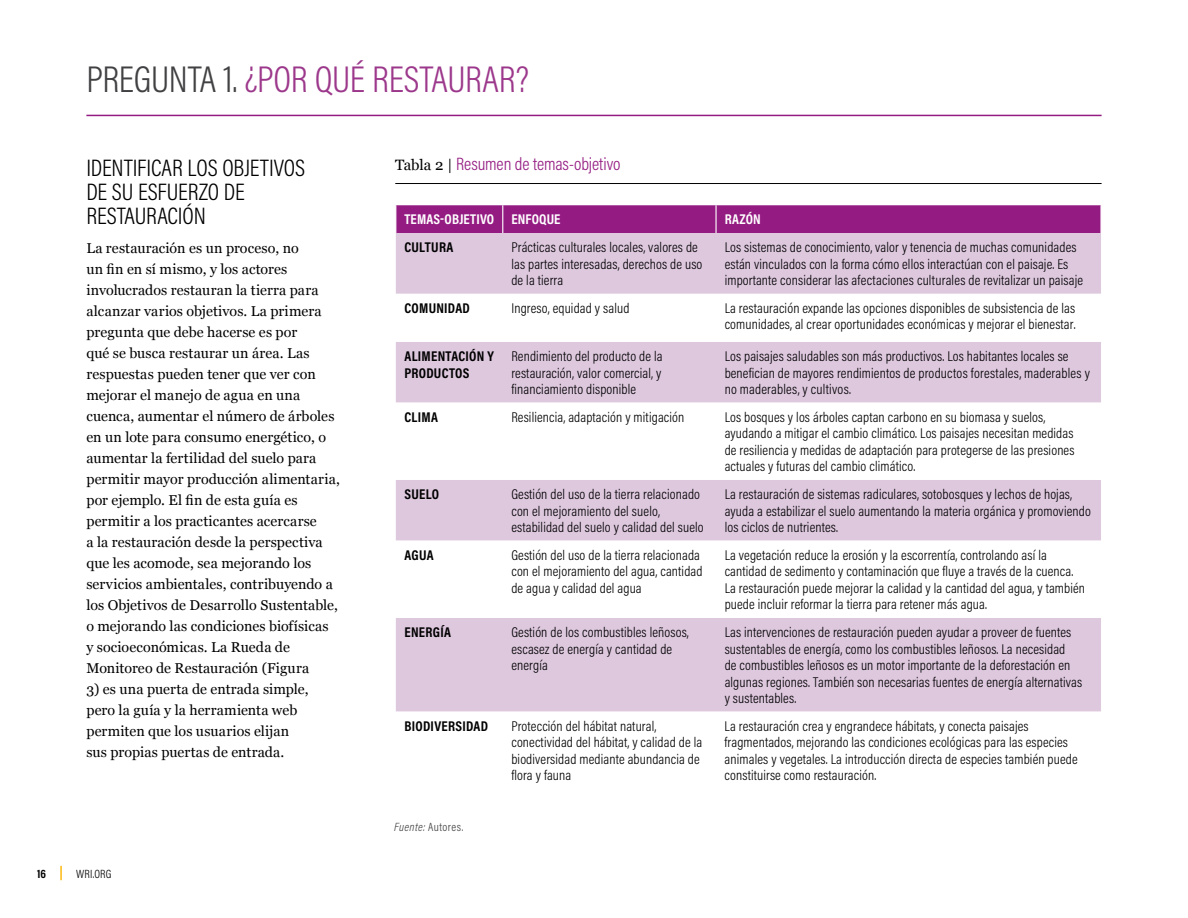
<style>
.page{position:relative;width:1188px;height:918px;background:#fff}
.page>*{position:absolute;margin:0;border:0;box-sizing:border-box;transform-origin:0 0}
.t1{font:300 37.5px "Acumin Pro Cond";letter-spacing:-.01em;color:#9c388b}
.t2{font:300 24px/24px "Acumin Pro Cond";letter-spacing:-.005em;color:#000}
.t3{font:300 18px "Acumin Pro Cond";letter-spacing:-.005em;color:#941b82}
.t4{font:300 14.25px/16.5px "Acumin Pro Cond";letter-spacing:.01em;color:#000}
.t5{font:14.25px/21px "Georgia";letter-spacing:.005em;color:#000}
.t6{font:700 14.25px/16.5px "Acumin Pro Cond";letter-spacing:.02em;color:#000}
.t7{font:700 14.25px "Acumin Pro Cond";letter-spacing:.01em;color:#fff}
.t8{font:300 12px "Acumin Pro Cond";letter-spacing:.035em;color:#414042}
.t9{font:300 12px "Acumin Pro Cond";letter-spacing:.015em;color:#000}
.t10{font:700 12px "Acumin Pro Cond";color:#000}
.s1{color:#414042}
.s2{font-family:"Georgia";font-weight:400;font-size:15px;color:#000}
.s3{font-style:italic}
</style>
<div class="page">
<svg style="left:60px;top:866px;width:2px;height:14px"></svg>
<hr style="left:86px;top:115px;width:1016px;height:1px;background:#941b82">
<hr style="left:395px;top:183px;width:707px;height:1px;background:#000">
<div style="left:396px;top:233px;width:705px;height:61px;background:#dec8de"></div>
<svg style="left:396px;top:342px;width:705px;height:370px;fill:#dec8de"></svg>
<div style="left:395px;top:205px;width:705px;height:28px;background:#941b82"></div>
<hr style="left:715px;top:205px;width:2px;height:28px;background:#fff">
<h1 class="t1" style="left:86px;top:55px;width:444px"><span class="s1">PREGUNTA 1.</span> ¿POR QUÉ RESTAURAR?</h1>
<h2 class="t2" style="left:86px;top:155px;width:220px">IDENTIFICAR LOS OBJETIVOS<br>DE SU ESFUERZO DE<br>RESTAURACIÓN</h2>
<p class="t5" style="left:86px;top:237px;width:255px">La restauración es un proceso, no<br>un fin en sí mismo, y los actores involucrados restauran la tierra para alcanzar varios objetivos. La primera pregunta que debe hacerse es por<br>qué se busca restaurar un área. Las respuestas pueden tener que ver con mejorar el manejo de agua en una cuenca, aumentar el número de árboles en un lote para consumo energético, o aumentar la fertilidad del suelo para permitir mayor producción alimentaria, por ejemplo. El fin de esta guía es permitir a los practicantes acercarse<br>a la restauración desde la perspectiva que les acomode, sea mejorando los servicios ambientales, contribuyendo a los Objetivos de Desarrollo Sustentable, o mejorando las condiciones biofísicas<br>y socioeconómicas. La Rueda de Monitoreo de Restauración (Figura</p>
<p class="t5" style="left:86px;top:678px;width:224px">3) es una puerta de entrada simple, pero la guía y la herramienta web permiten que los usuarios elijan sus propias puertas de entrada.</p>
<p class="t10" style="left:37px;top:866px;width:11px">16</p>
<p class="t9" style="left:76px;top:866px;width:37px">WRI.ORG</p>
<p class="t3" style="left:395px;top:152px;width:227px"><span class="s2">Tabla 2 |</span> Resumen de temas-objetivo</p>
<p class="t7" style="left:404px;top:210px;width:158px">TEMAS-OBJETIVO ENFOQUE</p>
<p class="t7" style="left:725px;top:210px;width:38px">RAZÓN</p>
<p class="t6" style="left:404px;top:239px;width:50px">CULTURA</p>
<p class="t4" style="left:511px;top:239px;width:193px">Prácticas culturales locales, valores de las partes interesadas, derechos de uso de la tierra</p>
<p class="t4" style="left:725px;top:239px;width:360px">Los sistemas de conocimiento, valor y tenencia de muchas comunidades están vinculados con la forma cómo ellos interactúan con el paisaje. Es importante considerar las afectaciones culturales de revitalizar un paisaje</p>
<p class="t6" style="left:404px;top:299px;width:67px">COMUNIDAD</p>
<p class="t4" style="left:511px;top:300px;width:119px">Ingreso, equidad y salud</p>
<p class="t4" style="left:725px;top:300px;width:352px">La restauración expande las opciones disponibles de subsistencia de las comunidades, al crear oportunidades económicas y mejorar el bienestar.</p>
<p class="t6" style="left:404px;top:347px;width:91px">ALIMENTACIÓN Y<br>PRODUCTOS</p>
<p class="t4" style="left:511px;top:348px;width:153px;text-align:justify">Rendimiento del producto de la restauración, valor comercial, y financiamiento disponible</p>
<p class="t4" style="left:725px;top:348px;width:367px">Los paisajes saludables son más productivos. Los habitantes locales se benefician de mayores rendimientos de productos forestales, maderables y no maderables, y cultivos.</p>
<p class="t6" style="left:404px;top:408px;width:35px">CLIMA</p>
<p class="t4" style="left:511px;top:408px;width:174px">Resiliencia, adaptación y mitigación</p>
<p class="t4" style="left:725px;top:408px;width:351px">Los bosques y los árboles captan carbono en su biomasa y suelos, ayudando a mitigar el cambio climático. Los paisajes necesitan medidas de resiliencia y medidas de adaptación para protegerse de las presiones actuales y futuras del cambio climático.</p>
<p class="t6" style="left:404px;top:485px;width:36px">SUELO</p>
<p class="t4" style="left:511px;top:486px;width:194px">Gestión del uso de la tierra relacionado con el mejoramiento del suelo, estabilidad del suelo y calidad del suelo</p>
<p class="t4" style="left:725px;top:486px;width:368px">La restauración de sistemas radiculares, sotobosques y lechos de hojas, ayuda a estabilizar el suelo aumentando la materia orgánica y promoviendo los ciclos de nutrientes.</p>
<p class="t6" style="left:404px;top:546px;width:31px">AGUA</p>
<p class="t4" style="left:511px;top:546px;width:193px">Gestión del uso de la tierra relacionada con el mejoramiento del agua, cantidad de agua y calidad del agua</p>
<p class="t4" style="left:725px;top:546px;width:362px">La vegetación reduce la erosión y la escorrentía, controlando así la cantidad de sedimento y contaminación que fluye a través de la cuenca.<br>La restauración puede mejorar la calidad y la cantidad del agua, y también puede incluir reformar la tierra para retener más agua.</p>
<p class="t6" style="left:404px;top:624px;width:48px">ENERGÍA</p>
<p class="t4" style="left:511px;top:624px;width:179px">Gestión de los combustibles leñosos, escasez de energía y cantidad de energía</p>
<p class="t4" style="left:725px;top:624px;width:359px">Las intervenciones de restauración pueden ayudar a proveer de fuentes sustentables de energía, como los combustibles leñosos. La necesidad<br>de combustibles leñosos es un motor importante de la deforestación en algunas regiones. También son necesarias fuentes de energía alternativas y sustentables.</p>
<p class="t6" style="left:404px;top:717px;width:85px">BIODIVERSIDAD</p>
<p class="t4" style="left:511px;top:717px;width:192px">Protección del hábitat natural, conectividad del hábitat, y calidad de la biodiversidad mediante abundancia de flora y fauna</p>
<p class="t4" style="left:725px;top:717px;width:355px">La restauración crea y engrandece hábitats, y conecta paisajes fragmentados, mejorando las condiciones ecológicas para las especies animales y vegetales. La introducción directa de especies también puede constituirse como restauración.</p>
<p class="t8" style="left:394px;top:819px;width:71px"><span class="s3">Fuente:</span> Autores.</p>
</div>
